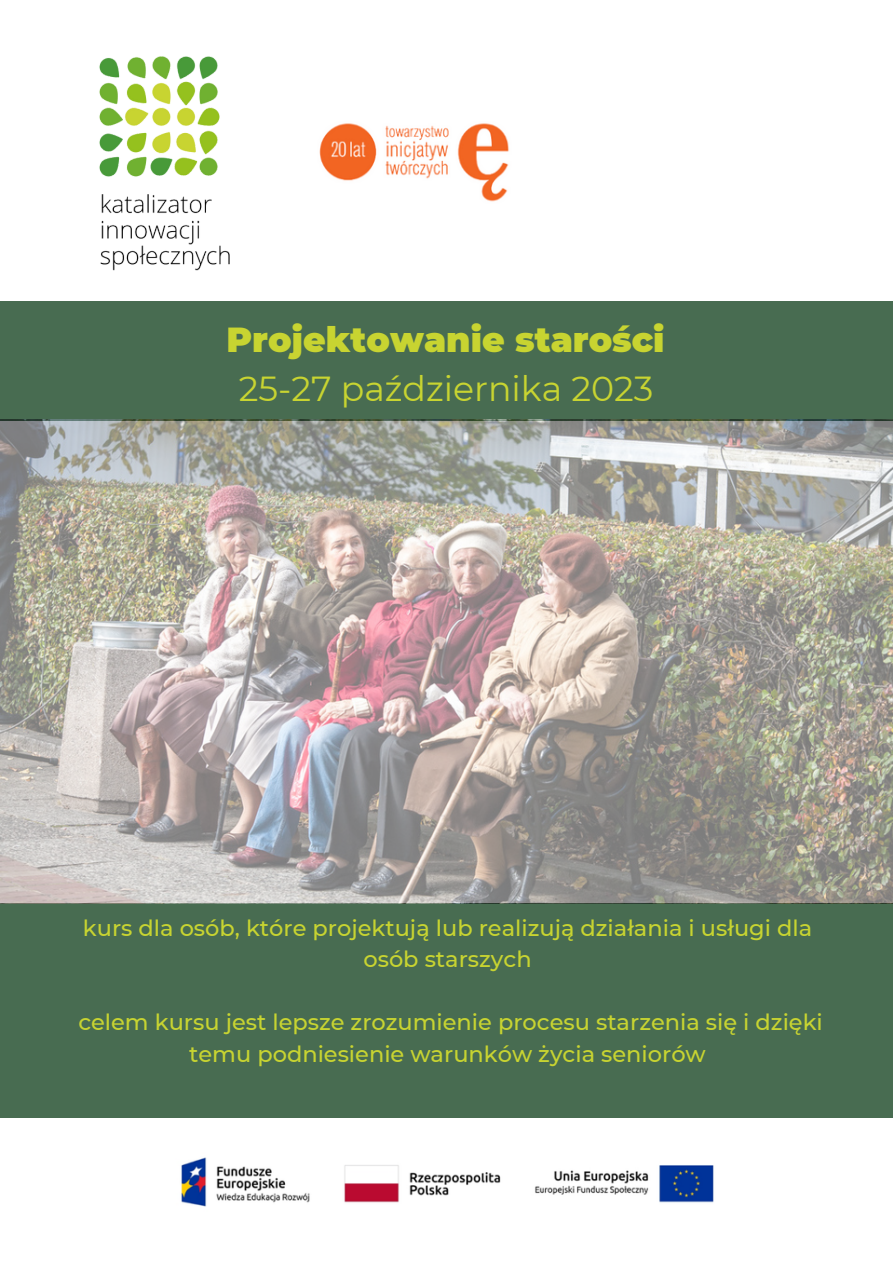
<style>
.page{position:relative;width:893px;height:1264px;background:#fff}
.page>*{position:absolute;margin:0;border:0;box-sizing:border-box;transform-origin:0 0}
.t1{font:900 34.65px "Montserrat";color:#c8d431}
.t2{font:34.65px "Montserrat";color:#c8d431}
.t3{font:500 22.5px/31.5px "Montserrat";color:#c8d431;text-align:center}
</style>
<div class="page">
<img style="left:181px;top:1157px;width:533px;height:50px">
<img style="left:99px;top:56px;width:131px;height:215px">
<div style="left:0;top:903px;width:892px;height:215px;background:#486c51"></div>
<div style="left:0;top:301px;width:892px;height:119px;background:#486c51"></div>
<img style="left:319px;top:123px;width:190px;height:79px">
<img style="left:0;top:420px;width:892px;height:483px">
<p class="t1" style="left:226px;top:319px;width:439px">Projektowanie starości</p>
<p class="t2" style="left:239px;top:367px;width:416px">25-27 października 2023</p>
<p class="t3" style="left:83px;top:911px;width:730px">kurs dla osób, które projektują lub realizują działania i usługi dla osób starszych</p>
<p class="t3" style="left:78px;top:1006px;width:746px">celem kursu jest lepsze zrozumienie procesu starzenia się i dzięki temu podniesienie warunków życia seniorów</p>
</div>
